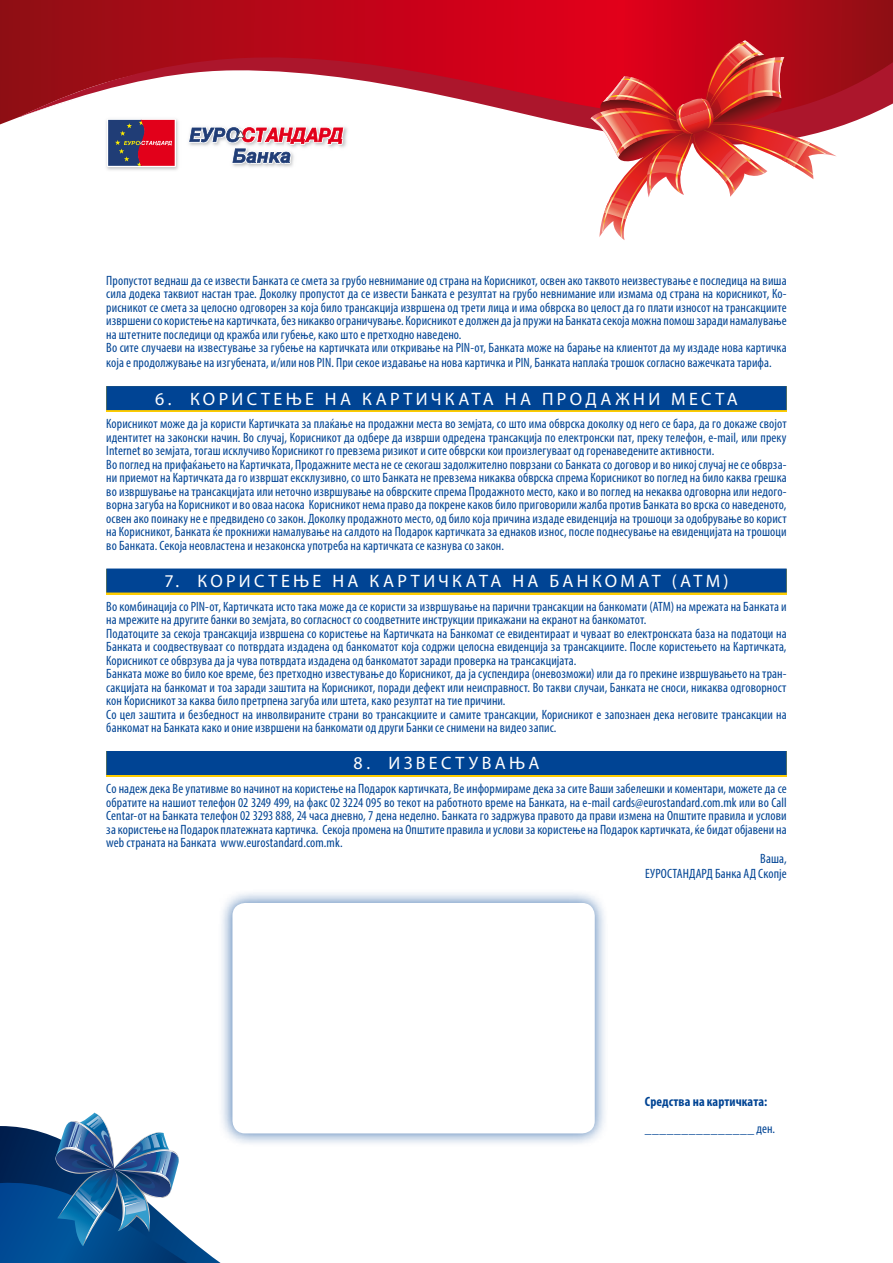
<style>
.page{position:relative;width:893px;height:1263px;background:#fff}
.page>*{position:absolute;margin:0;border:0;box-sizing:border-box;transform-origin:0 0}
.t1{font:18px "Myriad Pro";letter-spacing:.185em;color:#fff}
.t2{font:condensed 13.5px/13.5px "Myriad Pro";letter-spacing:.005em;color:#004494}
.t3{font:700 condensed 13.5px "Myriad Pro";letter-spacing:.005em;color:#004494}
</style>
<div class="page">
<svg style="left:0;top:0;width:893px;height:125px;background:#b70718"></svg>
<svg style="left:20px;top:38px;width:873px;height:32px;background:#b50819"></svg>
<svg style="left:20px;top:70px;width:873px;height:100px"></svg>
<svg style="left:591px;top:40px;width:246px;height:200px"></svg>
<svg style="left:0;top:1113px;width:221px;height:150px"></svg>
<div style="left:106px;top:386px;width:681px;height:26px;background:#e8c00c"></div>
<div style="left:106px;top:386px;width:681px;height:24px;background:#004494"></div>
<div style="left:106px;top:568px;width:681px;height:26px;background:#738150"></div>
<div style="left:106px;top:568px;width:681px;height:24px;background:#004494"></div>
<div style="left:106px;top:751px;width:681px;height:26px;background:#fecc00"></div>
<div style="left:106px;top:751px;width:681px;height:24px;background:#004494"></div>
<div style="left:218px;top:889px;width:391px;height:259px;background:#004494;opacity:.75"></div>
<div style="left:232px;top:903px;width:363px;height:230px;background:#fff;border-radius:13px"></div>
<p class="t2" style="left:106px;top:273px;width:682px">Пропустот веднаш да се извести Банката се смета за грубо невнимание од страна на Корисникот, освен ако таквото неизвестување е последица на виша сила додека таквиот настан трае. Доколку пропустот да се извести Банката е резултат на грубо невнимание или измама од страна на корисникот, Ко&shy;рисникот се смета за целосно одговорен за која било трансакција извршена од трети лица и има обврска во целост да го плати износот на трансакциите извршени со користење на картичката, без никакво ограничување. Корисникот е должен да ја пружи на Банката секоја можна помош заради намалување на штетните последици од кражба или губење, како што е претходно наведено.<br>Во сите случаеви на известување за губење на картичката или откривање на PIN-от, Банката може на барање на клиентот да му издаде нова картичка</p>
<p class="t2" style="left:106px;top:356px;width:667px">која е продолжување на изгубената, и/или нов PIN. При секое издавање на нова картичка и PIN, Банката наплаќа трошок согласно важечката тарифа.</p>
<h1 class="t1" style="left:155px;top:387px;width:584px">6. КОРИСТЕЊЕ НА КАРТИЧКАТА НА ПРОДАЖНИ МЕСТА</h1>
<p class="t2" style="left:106px;top:417px;width:682px">Корисникот може да ја користи Картичката за плаќање на продажни места во земјата, со што има обврска доколку од него се бара, да го докаже својот идентитет на законски начин. Во случај, Корисникот да одбере да изврши одредена трансакција по електронски пат, преку телефон, e-mail, или преку Internet во земјата, тогаш исклучиво Корисникот го превзема ризикот и сите обврски кои произлегуваат од горенаведените активности.<br>Во поглед на прифаќањето на Картичката, Продажните места не се секогаш задолжително поврзани со Банката со договор и во никој случај не се обврза&shy;ни приемот на Картичката да го извршат ексклузивно, со што Банката не превзема никаква обврска спрема Корисникот во поглед на било каква грешка во извршување на трансакцијата или неточно извршување на обврските спрема Продажното место, како и во поглед на некаква одговорна или недого&shy;ворна загуба на Корисникот и во оваа насока Корисникот нема право да покрене каков било приговорили жалба против Банката во врска со наведеното, освен ако поинаку не е предвидено со закон. Доколку продажното место, од било која причина издаде евиденција на трошоци за одобрување во корист на Корисникот, Банката ќе прокнижи намалување на салдото на Подарок картичката за еднаков износ, после поднесување на евиденцијата на трошоци во Банката. Секоја неовластена и незаконска употреба на картичката се казнува со закон.</p>
<h1 class="t1" style="left:165px;top:570px;width:565px">7. КОРИСТЕЊЕ НА КАРТИЧКАТА НА БАНКОМАТ (ATM)</h1>
<p class="t2" style="left:106px;top:599px;width:682px">Во комбинација со PIN-от, Картичката исто така може да се користи за извршување на парични трансакции на банкомати (ATM) на мрежата на Банката и на мрежите на другите банки во земјата, во согласност со соодветните инструкции прикажани на екранот на банкоматот.<br>Податоците за секоја трансакција извршена со користење на Картичката на Банкомат се евидентираат и чуваат во електронската база на податоци на Банката и соодвествуваат со потврдата издадена од банкоматот која содржи целосна евиденција за трансакциите. После користењето на Картичката, Корисникот се обврзува да ја чува потврдата издадена од банкоматот заради проверка на трансакцијата.<br>Банката може во било кое време, без претходно известување до Корисникот, да ја суспендира (оневозможи) или да го прекине извршувањето на тран&shy;сакцијата на банкомат и тоа заради заштита на Корисникот, поради дефект или неисправност. Во такви случаи, Банката не сноси, никаква одговорност кон Корисникот за каква било претрпена загуба или штета, како резултат на тие причини.<br>Со цел заштита и безбедност на инволвираните страни во трансакциите и самите трансакции, Корисникот е запознаен дека неговите трансакции на банкомат на Банката како и оние извршени на банкомати од други Банки се снимени на видео запис.</p>
<h1 class="t1" style="left:353px;top:752px;width:187px">8. ИЗВЕСТУВАЊА</h1>
<p class="t2" style="left:106px;top:782px;width:682px;text-align:justify">Со надеж дека Ве упативме во начинот на користење на Подарок картичката, Ве информираме дека за сите Ваши забелешки и коментари, можете да се обратите на нашиот телефон 02 3249 499, на факс 02 3224 095 во текот на работното време на Банката, на e-mail cards@eurostandard.com.mk или во Call Centar-от на Банката телефон 02 3293 888, 24 часа дневно, 7 дена неделно. Банката го задржува правото да прави измена на Општите правила и услови за користење на Подарок платежната картичка. Секоја промена на Општите правила и услови за користење на Подарок картичката, ќе бидат објавени на web страната на Банката www.eurostandard.com.mk.</p>
<p class="t2" style="left:645px;top:851px;width:143px;line-height:15px;text-align:right">Ваша,<br>ЕУРОСТАНДАРД Банка АД Скопје</p>
<p class="t3" style="left:645px;top:1093px;width:124px">Средства на картичката:</p>
<p class="t2" style="left:645px;top:1122px;width:132px">_______________ ден.</p>
</div>
